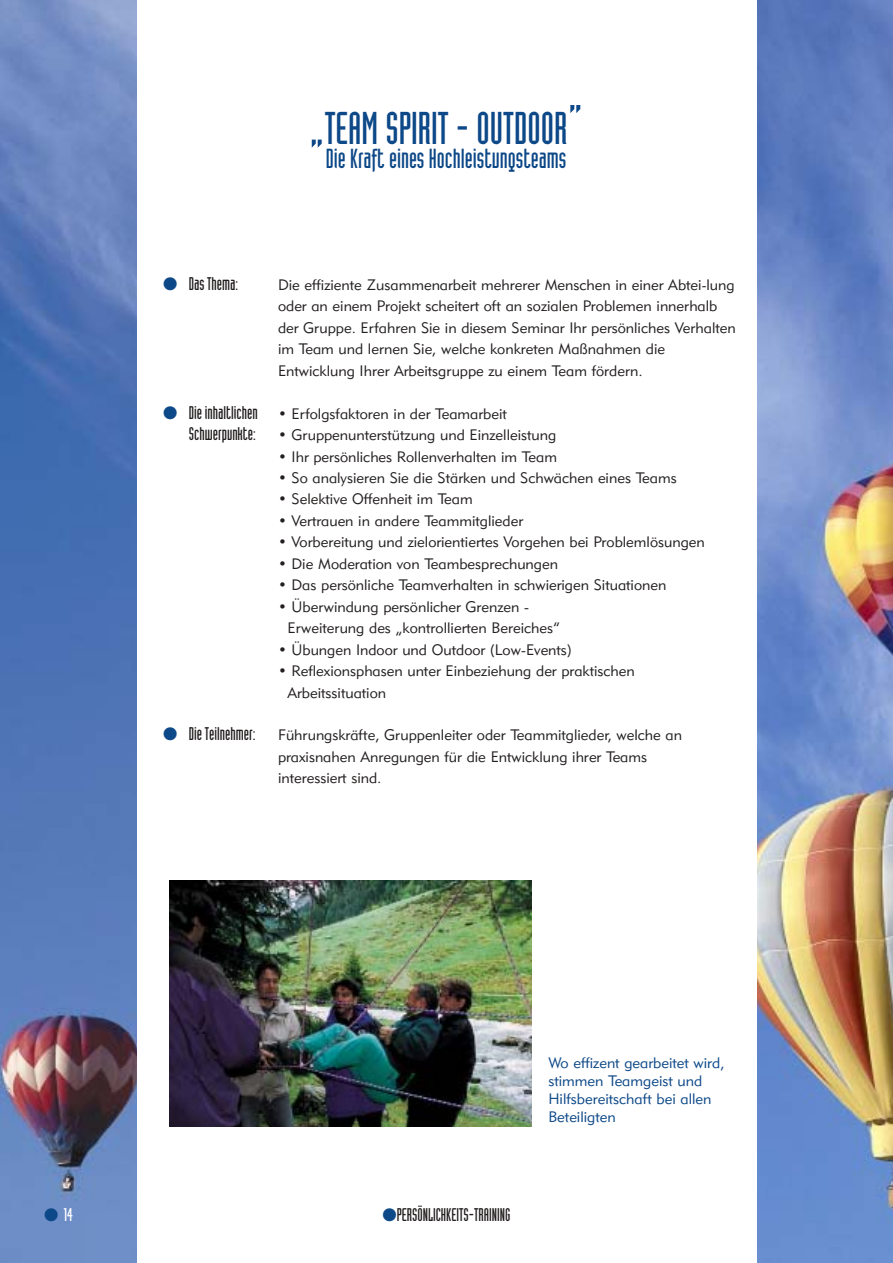
<style>
.page{position:relative;width:893px;height:1263px;background:#fff}
.page>*{position:absolute;margin:0;border:0;box-sizing:border-box;transform-origin:0 0}
.t1{font:45px "Industria Solid A";color:#0d4888}
.t2{font:27px "Industria Solid A";color:#0d4888}
.t3{font:18px/21.5px "Industria Solid A";color:#231f1f;text-align:right}
.t4{font:18px "Industria Solid A";color:#fff}
.t5{font:15px/21.5px "Geometric 415 BT Lite A";color:#231f1f}
.t6{font:15px/18px "Geometric 415 BT Lite A";color:#0d4888}
.s1{font-size:54px}
.s2{color:#0d4888}
</style>
<div class="page">
<img style="left:0;top:0;width:136px;height:1263px">
<img style="left:170px;top:881px;width:361px;height:246px">
<img style="left:757px;top:0;width:135px;height:1263px">
<h1 class="t1" style="left:309px;top:112px;width:276px"><span class="s1">„</span>TEAM SPIRIT - OUTDOOR<span class="s1">“</span></h1>
<h2 class="t2" style="left:326px;top:148px;width:242px">Die Kraft eines Hochleistungsteams</h2>
<p class="t3" style="left:163px;top:275px;width:77px"><span class="s2">●</span> Das Thema:</p>
<p class="t3" style="left:163px;top:404px;width:96px"><span class="s2">●</span> Die inhaltlichen<br>Schwerpunkte:</p>
<p class="t3" style="left:163px;top:725px;width:94px"><span class="s2">●</span> Die Teilnehmer:</p>
<p class="t5" style="left:278px;top:275px;width:459px">Die effiziente Zusammenarbeit mehrerer Menschen in einer Abtei-lung oder an einem Projekt scheitert oft an sozialen Problemen innerhalb der Gruppe. Erfahren Sie in diesem Seminar Ihr persönliches Verhalten im Team und lernen Sie, welche konkreten Maßnahmen die Entwicklung Ihrer Arbeitsgruppe zu einem Team fördern.</p>
<p class="t5" style="left:278px;top:404px;width:230px">• Erfolgsfaktoren in der Teamarbeit</p>
<p class="t5" style="left:278px;top:426px;width:280px">• Gruppenunterstützung und Einzelleistung</p>
<p class="t5" style="left:278px;top:447px;width:280px">• Ihr persönliches Rollenverhalten im Team</p>
<p class="t5" style="left:278px;top:469px;width:400px">• So analysieren Sie die Stärken und Schwächen eines Teams</p>
<p class="t5" style="left:278px;top:490px;width:196px">• Selektive Offenheit im Team</p>
<p class="t5" style="left:278px;top:511px;width:247px">• Vertrauen in andere Teammitglieder</p>
<p class="t5" style="left:278px;top:533px;width:428px">• Vorbereitung und zielorientiertes Vorgehen bei Problemlösungen</p>
<p class="t5" style="left:278px;top:554px;width:281px">• Die Moderation von Teambesprechungen</p>
<p class="t5" style="left:278px;top:576px;width:390px">• Das persönliche Teamverhalten in schwierigen Situationen</p>
<p class="t5" style="left:287px;top:597px;width:274px;text-indent:-9px">• Überwindung persönlicher Grenzen -<br>Erweiterung des „kontrollierten Bereiches“</p>
<p class="t5" style="left:278px;top:640px;width:295px">• Übungen Indoor und Outdoor (Low-Events)</p>
<p class="t5" style="left:287px;top:662px;width:349px;text-indent:-9px">• Reflexionsphasen unter Einbeziehung der praktischen<br>Arbeitssituation</p>
<p class="t5" style="left:278px;top:726px;width:405px">Führungskräfte, Gruppenleiter oder Teammitglieder, welche an praxisnahen Anregungen für die Entwicklung ihrer Teams interessiert sind.</p>
<p class="t4" style="left:44px;top:1208px;width:30px"><span class="s2">●</span> 14</p>
<p class="t3" style="left:382px;top:1206px;width:129px"><span class="s2">●</span>PERSÖNLICHKEITS-TRAINING</p>
<p class="t6" style="left:548px;top:1055px;width:178px">Wo effizent gearbeitet wird, stimmen Teamgeist und<br>Hilfsbereitschaft bei allen<br>Beteiligten</p>
</div>
